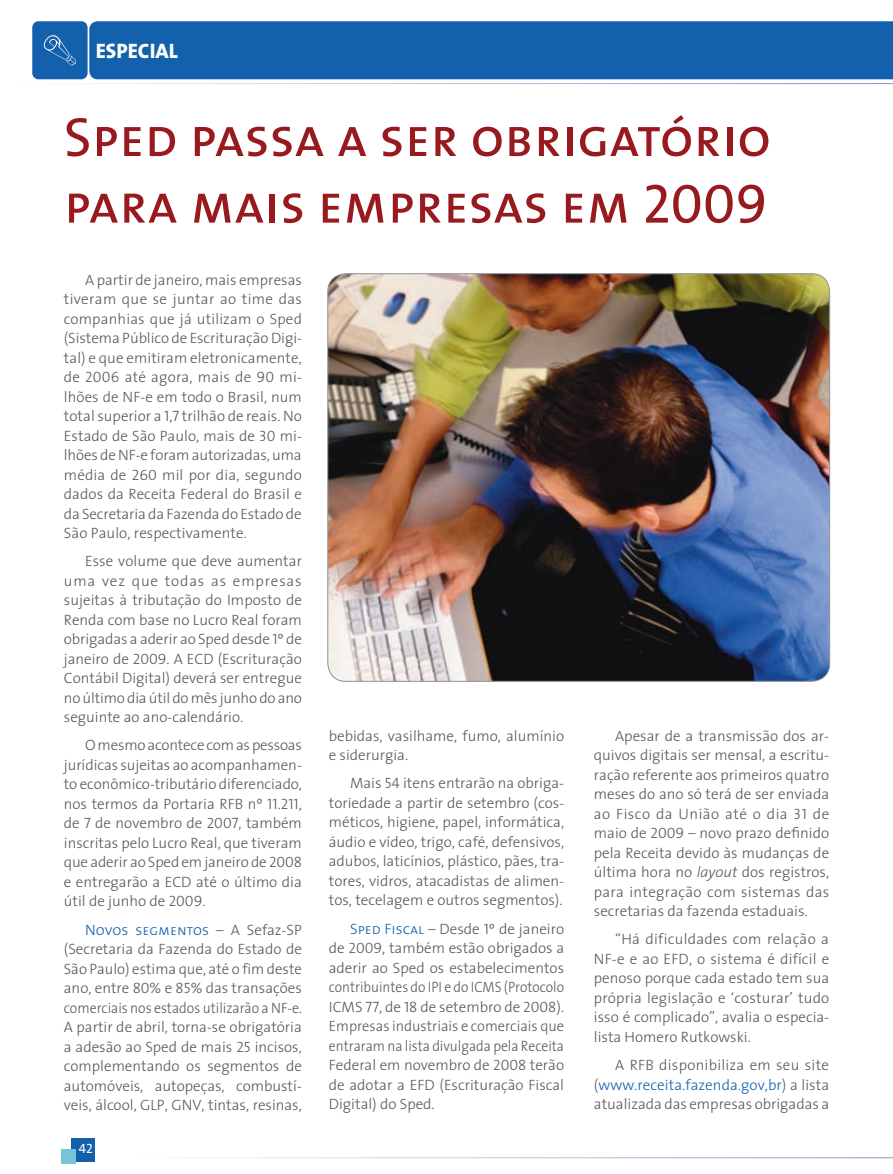
<style>
.page{position:relative;width:893px;height:1174px;background:#fff}
.page>*{position:absolute;margin:0;border:0;box-sizing:border-box;transform-origin:0 0}
.t1{font:55.5px/66.6px "The Sans Caps";color:#981a1e}
.t2{font:21px "The Sans Extra Bold Caps";color:#fff}
.t3{font:300 15px/19.5px "The Sans";color:#57585a;text-align:justify}
.t4{font:15px "The Sans Light Caps";color:#1360ad}
.t5{font:13.5px "The Sans Caps";color:#fff}
.s1{font-family:"The Sans Light Caps";font-weight:400}
.s2{font-family:"The Sans";font-weight:300;color:#57585a}
.s3{font-family:"The Sans Light Caps";font-weight:400;color:#1360ad}
.s4{font-style:italic}
.s5{color:#1360ad}
</style>
<div class="page">
<div style="left:71px;top:1138px;width:24px;height:23px;background:#1360ad"></div>
<div style="left:61px;top:1149px;width:15px;height:15px;background:#78c3d8"></div>
<svg style="left:201px;top:1157px;width:692px;height:1px"></svg>
<div style="left:89px;top:21px;width:804px;height:50px;background:#1360ad"></div>
<div style="left:32px;top:21px;width:56px;height:58px;background:#1360ad;border-radius:6px"></div>
<svg style="left:44px;top:35px;width:32px;height:30px"></svg>
<svg style="left:32px;top:71px;width:861px;height:13px"></svg>
<img style="left:328px;top:274px;width:502px;height:407px;border-radius:18px">
<h2 class="t2" style="left:96px;top:33px;width:84px">ESPECIAL</h2>
<h1 class="t1" style="left:64px;top:102px;width:709px">Sped passa a ser obrigatório para mais empresas em 2009</h1>
<p class="t3" style="left:64px;top:269px;width:240px;text-indent:21px">A partir de janeiro, mais empresas tiveram que se juntar ao time das companhias que já utilizam o Sped (Sistema Público de Escrituração Digi&shy;tal) e que emitiram eletronicamente, de <span class="s1">2006</span> até agora, mais de <span class="s1">90</span> mi&shy;lhões de NF-e em todo o Brasil, num total superior a <span class="s1">1</span>,<span class="s1">7</span> trilhão de reais. No Estado de São Paulo, mais de <span class="s1">30</span> mi&shy;lhões de NF-e foram autorizadas, uma média de <span class="s1">260</span> mil por dia, segundo dados da Receita Federal do Brasil e da Secretaria da Fazenda do Estado de São Paulo, respectivamente.</p>
<p class="t3" style="left:64px;top:551px;width:240px;text-indent:21px">Esse volume que deve aumentar uma vez que todas as empresas sujeitas à tributação do Imposto de Renda com base no Lucro Real foram obrigadas a aderir ao Sped desde <span class="s1">1</span>º de janeiro de <span class="s1">2009</span>. A ECD (Escrituração Contábil Digital) deverá ser entregue no último dia útil do mês junho do ano seguinte ao ano-calendário.</p>
<p class="t3" style="left:64px;top:735px;width:240px;text-indent:21px">O mesmo acontece com as pessoas jurídicas sujeitas ao acompanhamen&shy;to econômico-tributário diferenciado, nos termos da Portaria RFB nº <span class="s1">11</span>.<span class="s1">211</span>, de <span class="s1">7</span> de novembro de <span class="s1">2007</span>, também inscritas pelo Lucro Real, que tiveram que aderir ao Sped em janeiro de <span class="s1">2008 </span>e entregarão a ECD até o último dia útil de junho de <span class="s1">2009</span>.</p>
<p class="t4" style="left:85px;top:917px;width:218px">Novos segmentos <span class="s2">– A Sefaz-SP</span></p>
<p class="t3" style="left:64px;top:938px;width:240px">(Secretaria da Fazenda do Estado de São Paulo) estima que, até o fim deste ano, entre <span class="s1">80</span>% e <span class="s1">85</span>% das transações comerciais nos estados utilizarão a NF-e.<br>A partir de abril, torna-se obrigatória a adesão ao Sped de mais <span class="s1">25</span> incisos, complementando os segmentos de automóveis, autopeças, combustí&shy;veis, álcool, GLP, GNV, tintas, resinas,</p>
<p class="t5" style="left:79px;top:1137px;width:8px">42</p>
<p class="t3" style="left:329px;top:725px;width:237px">bebidas, vasilhame, fumo, alumínio e siderurgia.</p>
<p class="t3" style="left:329px;top:773px;width:237px;text-indent:21px">Mais <span class="s1">54</span> itens entrarão na obriga&shy;toriedade a partir de setembro (cos&shy;méticos, higiene, papel, informática, áudio e vídeo, trigo, café, defensivos, adubos, laticínios, plástico, pães, tra&shy;tores, vidros, atacadistas de alimen&shy;tos, tecelagem e outros segmentos).</p>
<p class="t3" style="left:329px;top:918px;width:237px;text-indent:21px"><span class="s3">Sped Fiscal</span> – Desde <span class="s1">1</span>º de janeiro de <span class="s1">2009,</span> também estão obrigados a aderir ao Sped os estabelecimentos contribuintes do IPI e do ICMS (Protocolo ICMS <span class="s1">77,</span> de <span class="s1">18</span> de setembro de <span class="s1">2008</span>).<br>Empresas industriais e comerciais que entraram na lista divulgada pela Receita Federal em novembro de <span class="s1">2008</span> terão de adotar a EFD (Escrituração Fiscal Digital) do Sped.</p>
<p class="t3" style="left:594px;top:725px;width:237px;text-indent:21px">Apesar de a transmissão dos ar&shy;quivos digitais ser mensal, a escritu&shy;ração referente aos primeiros quatro meses do ano só terá de ser enviada ao Fisco da União até o dia <span class="s1">31</span> de maio de <span class="s1">2009</span> – novo prazo definido pela Receita devido às mudanças de última hora no <span class="s4">layout</span> dos registros, para integração com sistemas das secretarias da fazenda estaduais.</p>
<p class="t3" style="left:594px;top:929px;width:237px;text-indent:21px">“Há dificuldades com relação a NF-e e ao EFD, o sistema é difícil e penoso porque cada estado tem sua própria legislação e ‘costurar’ tudo isso é complicado”, avalia o especia&shy;lista Homero Rutkowski.</p>
<p class="t3" style="left:594px;top:1054px;width:237px;text-indent:21px">A RFB disponibiliza em seu site (<span class="s5">www.receita.fazenda.gov,br</span>) a lista atualizada das empresas obrigadas a</p>
</div>
